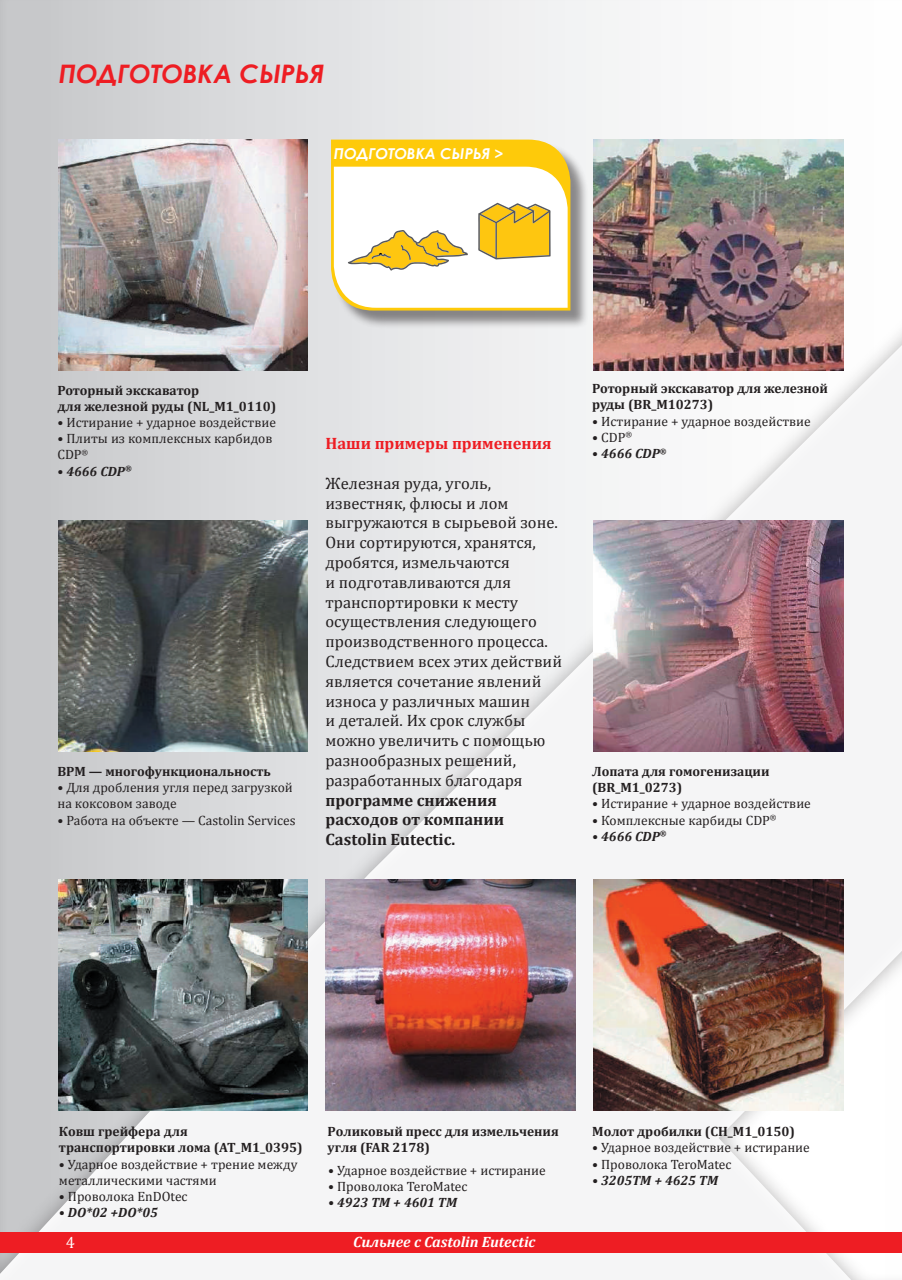
<style>
.page{position:relative;width:902px;height:1280px;background:#fff}
.page>*{position:absolute;margin:0;border:0;box-sizing:border-box;transform-origin:0 0}
.t1{font:italic 700 25.5px "Century Gothic";color:#ee1d23}
.t2{font:16.5px/19.8px "Cambria";color:#231f20}
.t3{font:700 16.5px/19.8px "Cambria";color:#231f20}
.t4{font:700 16.5px "Cambria";color:#ee1d23}
.t5{font:16.5px "Cambria";color:#fff}
.t6{font:italic 700 15px "Cambria";color:#fff}
.t7{font:italic 700 15px "Century Gothic";color:#fff}
.t8{font:13.5px/16.2px "Cambria";color:#231f20}
.t9{font:700 13.5px/16.2px "Cambria";color:#231f20}
.t10{font:italic 700 13.5px "Cambria";color:#231f20}
.t11{font:italic 700 7.8px "Cambria";color:#231f20}
.s1{font-weight:400;font-style:normal}
.s2{font-style:normal}
</style>
<div class="page">
<div style="left:0;top:0;width:901px;height:1280px;background:#231f20;opacity:.35"></div>
<img style="left:58px;top:879px;width:250px;height:231px">
<img style="left:593px;top:879px;width:250px;height:231px">
<img style="left:58px;top:521px;width:250px;height:230px">
<img style="left:593px;top:140px;width:250px;height:231px">
<img style="left:58px;top:140px;width:250px;height:230px">
<img style="left:593px;top:521px;width:250px;height:230px">
<img style="left:326px;top:879px;width:249px;height:231px">
<div style="left:333px;top:142px;width:256px;height:187px;background:#231f20;opacity:.5"></div>
<svg style="left:331px;top:140px;width:239px;height:171px"></svg>
<div style="left:0;top:1232px;width:901px;height:21px;background:#ee1d23"></div>
<svg style="left:901px;top:1232px;width:1px;height:21px"></svg>
<h1 class="t1" style="left:59px;top:54px;width:267px">ПОДГОТОВКА СЫРЬЯ</h1>
<p class="t7" style="left:334px;top:143px;width:171px">ПОДГОТОВКА СЫРЬЯ &gt;</p>
<p class="t9" style="left:57px;top:381px;width:220px">Роторный экскаватор<br>для железной руды (NL_M1_0110)</p>
<p class="t8" style="left:57px;top:414px;width:220px">• Истирание + ударное воздействие</p>
<p class="t8" style="left:57px;top:430px;width:216px">• Плиты из комплексных карбидов<br>CDP<sup>®</sup></p>
<p class="t10" style="left:57px;top:461px;width:76px"><span class="s1">•</span> 4666 CDP<sup>®</sup></p>
<p class="t9" style="left:57px;top:763px;width:215px">ВРМ — многофункциональность</p>
<p class="t8" style="left:57px;top:779px;width:237px">• Для дробления угля перед загрузкой на коксовом заводе</p>
<p class="t8" style="left:57px;top:812px;width:240px">• Работа на объекте — Castolin Services</p>
<p class="t9" style="left:592px;top:380px;width:237px">Роторный экскаватор для железной руды (BR_M10273)</p>
<p class="t8" style="left:592px;top:413px;width:220px">• Истирание + ударное воздействие</p>
<p class="t8" style="left:592px;top:429px;width:41px">• CDP<sup>®</sup></p>
<p class="t10" style="left:592px;top:444px;width:69px"><span class="s2">•</span> 4666 CDP</p>
<p class="t4" style="left:325px;top:432px;width:228px">Наши примеры применения</p>
<p class="t11" style="left:659px;top:445px;width:8px">®</p>
<p class="t2" style="left:325px;top:473px;width:238px">Железная руда, уголь, известняк, флюсы и лом выгружаются в сырьевой зоне.<br>Они сортируются, хранятся, дробятся, измельчаются<br>и подготавливаются для транспортировки к месту осуществления следующего производственного процесса.<br>Следствием всех этих действий является сочетание явлений износа у различных машин<br>и деталей. Их срок службы можно увеличить с помощью разнообразных решений, разработанных благодаря</p>
<p class="t3" style="left:325px;top:789px;width:180px">программе снижения расходов от компании<br>Castolin Eutectic.</p>
<p class="t9" style="left:592px;top:763px;width:179px">Лопата для гомогенизации (BR_M1_0273)</p>
<p class="t8" style="left:592px;top:795px;width:220px">• Истирание + ударное воздействие</p>
<p class="t8" style="left:592px;top:812px;width:186px">• Комплексные карбиды CDP<sup>®</sup></p>
<p class="t10" style="left:592px;top:827px;width:76px">• 4666 CDP<sup>®</sup></p>
<p class="t9" style="left:59px;top:1123px;width:245px">Ковш грейфера для транспортировки лома (AT_M1_0395)</p>
<p class="t8" style="left:59px;top:1156px;width:240px">• Ударное воздействие + трение между металлическими частями</p>
<p class="t8" style="left:59px;top:1188px;width:130px">• Проволока EnDOtec</p>
<p class="t10" style="left:59px;top:1203px;width:101px">• DO*02 +DO*05</p>
<p class="t9" style="left:327px;top:1123px;width:233px">Роликовый пресс для измельчения угля (FAR 2178)</p>
<p class="t8" style="left:328px;top:1162px;width:219px">• Ударное воздействие + истирание</p>
<p class="t8" style="left:328px;top:1178px;width:141px">• Проволока TeroMatec</p>
<p class="t10" style="left:328px;top:1193px;width:130px">• 4923 TM + 4601 TM</p>
<p class="t9" style="left:592px;top:1123px;width:204px">Молот дробилки (CH_M1_0150)</p>
<p class="t8" style="left:592px;top:1140px;width:219px">• Ударное воздействие + истирание</p>
<p class="t8" style="left:592px;top:1156px;width:141px">• Проволока TeroMatec</p>
<p class="t10" style="left:592px;top:1171px;width:127px">• 3205TM + 4625 TM</p>
<p class="t5" style="left:66px;top:1233px;width:11px">4</p>
<p class="t6" style="left:353px;top:1231px;width:184px">Сильнее с Castolin Eutectic</p>
</div>
